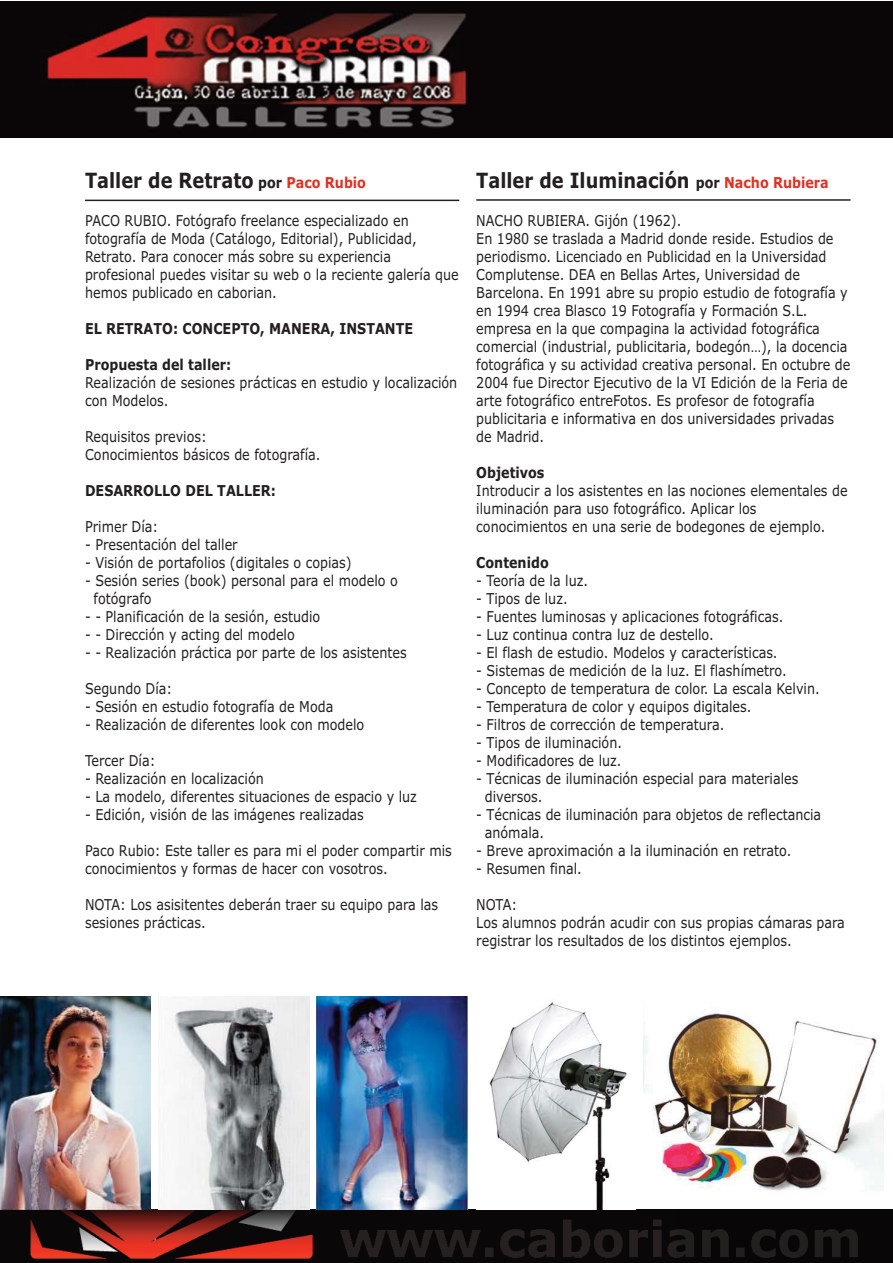
<style>
.page{position:relative;width:893px;height:1263px;background:#fff}
.page>*{position:absolute;margin:0;border:0;box-sizing:border-box;transform-origin:0 0}
.t1{font:700 21px "Verdana";color:#231f20;scale:.85 1}
.t2{font:15px/18px "Verdana";color:#231f20;scale:.85 1}
.t3{font:700 15px "Verdana";color:#231f20;scale:.85 1}
.s1{font-size:15px}
.s2{font-size:15px;color:#df3124}
</style>
<div class="page">
<img style="left:0;top:2px;width:892px;height:136px">
<img style="left:0;top:1209px;width:892px;height:54px">
<img style="left:0;top:996px;width:151px;height:213px">
<img style="left:161px;top:996px;width:149px;height:213px">
<img style="left:316px;top:996px;width:151px;height:213px">
<img style="left:489px;top:1002px;width:138px;height:207px">
<img style="left:644px;top:1012px;width:240px;height:179px">
<hr style="left:85px;top:200px;width:374px;height:1px;background:#231f20">
<hr style="left:476px;top:199px;width:374px;height:2px;background:#231f20">
<h1 class="t1" style="left:85px;top:172px;width:332px">Taller de Retrato <span class="s1">por</span> <span class="s2">Paco Rubio</span></h1>
<p class="t2" style="left:85px;top:213px;width:441px">PACO RUBIO. Fotógrafo freelance especializado en fotografía de Moda (Catálogo, Editorial), Publicidad, Retrato. Para conocer más sobre su experiencia profesional puedes visitar su web o la reciente galería que hemos publicado en caborian.</p>
<p class="t3" style="left:85px;top:323px;width:387px">EL RETRATO: CONCEPTO, MANERA, INSTANTE</p>
<p class="t3" style="left:85px;top:359px;width:174px">Propuesta del taller:</p>
<p class="t2" style="left:85px;top:375px;width:439px">Realización de sesiones prácticas en estudio y localización con Modelos.</p>
<p class="t2" style="left:85px;top:429px;width:278px">Requisitos previos:<br>Conocimientos básicos de fotografía.</p>
<p class="t3" style="left:85px;top:485px;width:226px">DESARROLLO DEL TALLER:</p>
<p class="t2" style="left:85px;top:519px;width:88px">Primer Día:</p>
<p class="t2" style="left:85px;top:537px;width:181px">- Presentación del taller</p>
<p class="t2" style="left:85px;top:555px;width:315px">- Visión de portafolios (digitales o copias)</p>
<p class="t2" style="left:94px;top:573px;width:359px;text-indent:-9px">- Sesión series (book) personal para el modelo o fotógrafo</p>
<p class="t2" style="left:85px;top:609px;width:278px">- - Planificación de la sesión, estudio</p>
<p class="t2" style="left:85px;top:627px;width:248px">- - Dirección y acting del modelo</p>
<p class="t2" style="left:85px;top:645px;width:380px">- - Realización práctica por parte de los asistentes</p>
<p class="t2" style="left:85px;top:681px;width:104px">Segundo Día:</p>
<p class="t2" style="left:85px;top:699px;width:294px">- Sesión en estudio fotografía de Moda</p>
<p class="t2" style="left:85px;top:717px;width:330px">- Realización de diferentes look con modelo</p>
<p class="t2" style="left:85px;top:753px;width:84px">Tercer Día:</p>
<p class="t2" style="left:85px;top:771px;width:212px">- Realización en localización</p>
<p class="t2" style="left:85px;top:789px;width:392px">- La modelo, diferentes situaciones de espacio y luz</p>
<p class="t2" style="left:85px;top:807px;width:330px">- Edición, visión de las imágenes realizadas</p>
<p class="t2" style="left:85px;top:843px;width:433px">Paco Rubio: Este taller es para mi el poder compartir mis conocimientos y formas de hacer con vosotros.</p>
<p class="t2" style="left:85px;top:897px;width:417px">NOTA: Los asisitentes deberán traer su equipo para las sesiones prácticas.</p>
<h1 class="t1" style="left:476px;top:172px;width:416px">Taller de Iluminación <span class="s1">por</span> <span class="s2">Nacho Rubiera</span></h1>
<p class="t2" style="left:476px;top:213px;width:442px">NACHO RUBIERA. Gijón (1962).<br>En 1980 se traslada a Madrid donde reside. Estudios de periodismo. Licenciado en Publicidad en la Universidad Complutense. DEA en Bellas Artes, Universidad de Barcelona. En 1991 abre su propio estudio de fotografía y en 1994 crea Blasco 19 Fotografía y Formación S.L. empresa en la que compagina la actividad fotográfica comercial (industrial, publicitaria, bodegón…), la docencia fotográfica y su actividad creativa personal. En octubre de 2004 fue Director Ejecutivo de la VI Edición de la Feria de arte fotográfico entreFotos. Es profesor de fotografía publicitaria e informativa en dos universidades privadas de Madrid.</p>
<p class="t3" style="left:476px;top:467px;width:82px">Objetivos</p>
<p class="t2" style="left:476px;top:483px;width:438px">Introducir a los asistentes en las nociones elementales de iluminación para uso fotográfico. Aplicar los conocimientos en una serie de bodegones de ejemplo.</p>
<p class="t3" style="left:476px;top:557px;width:87px">Contenido</p>
<p class="t2" style="left:476px;top:573px;width:133px">- Teoría de la luz.</p>
<p class="t2" style="left:476px;top:591px;width:109px">- Tipos de luz.</p>
<p class="t2" style="left:476px;top:609px;width:363px">- Fuentes luminosas y aplicaciones fotográficas.</p>
<p class="t2" style="left:476px;top:627px;width:281px">- Luz continua contra luz de destello.</p>
<p class="t2" style="left:476px;top:645px;width:356px">- El flash de estudio. Modelos y características.</p>
<p class="t2" style="left:476px;top:663px;width:367px">- Sistemas de medición de la luz. El flashímetro.</p>
<p class="t2" style="left:476px;top:681px;width:406px">- Concepto de temperatura de color. La escala Kelvin.</p>
<p class="t2" style="left:476px;top:699px;width:325px">- Temperatura de color y equipos digitales.</p>
<p class="t2" style="left:476px;top:717px;width:293px">- Filtros de corrección de temperatura.</p>
<p class="t2" style="left:476px;top:735px;width:173px">- Tipos de iluminación.</p>
<p class="t2" style="left:476px;top:753px;width:172px">- Modificadores de luz.</p>
<p class="t2" style="left:485px;top:771px;width:370px;text-indent:-9px">- Técnicas de iluminación especial para materiales diversos.</p>
<p class="t2" style="left:485px;top:807px;width:397px;text-indent:-9px">- Técnicas de iluminación para objetos de reflectancia anómala.</p>
<p class="t2" style="left:476px;top:843px;width:372px">- Breve aproximación a la iluminación en retrato.</p>
<p class="t2" style="left:476px;top:861px;width:126px">- Resumen final.</p>
<p class="t2" style="left:476px;top:897px;width:435px">NOTA:<br>Los alumnos podrán acudir con sus propias cámaras para registrar los resultados de los distintos ejemplos.</p>
</div>
